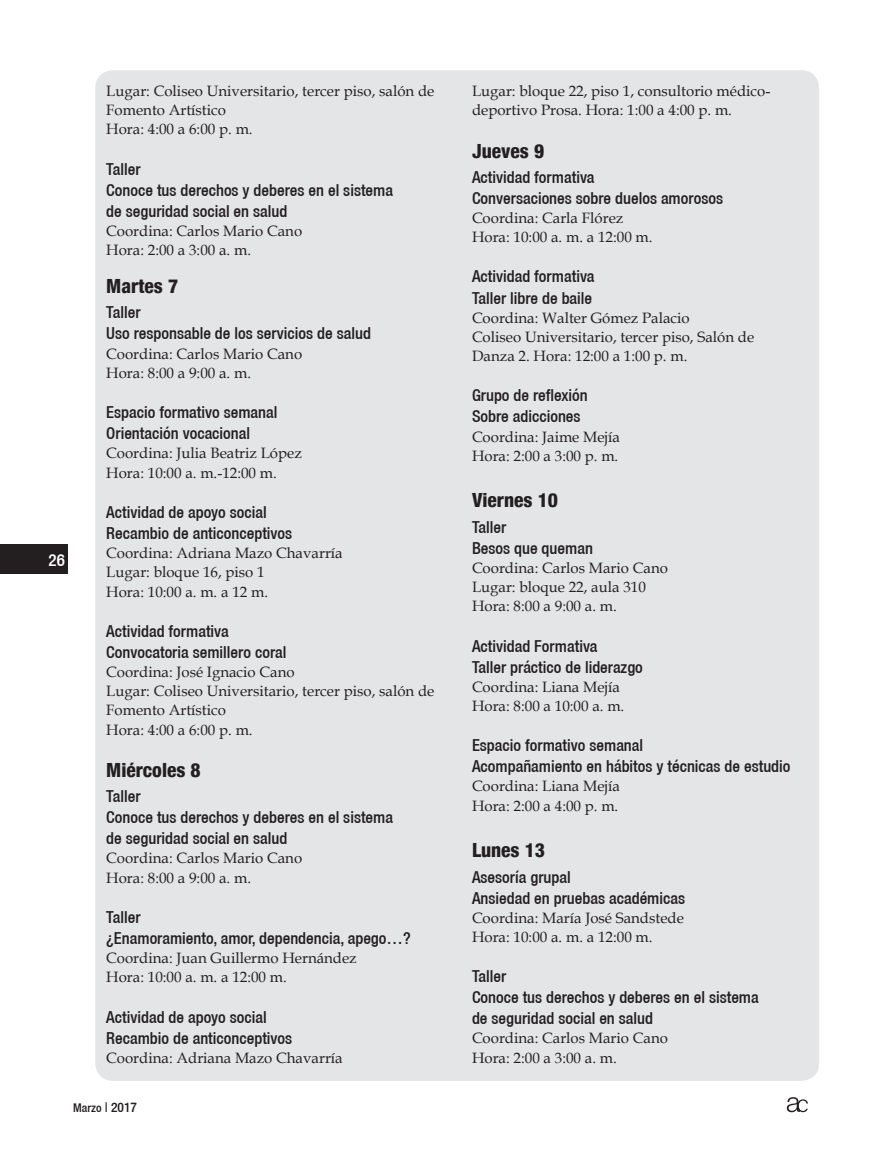
<style>
.page{position:relative;width:893px;height:1149px;background:#fff}
.page>*{position:absolute;margin:0;border:0;box-sizing:border-box;transform-origin:0 0}
.t1{font:800 condensed 19.5px "Helvetica 87";color:#231f20}
.t2{font:500 condensed 16.95px "Helvetica 67";color:#fff}
.t3{font:500 condensed 16.5px/21px "Helvetica 67";color:#231f20}
.t4{font:15px/19.2px "Book Antiqua";color:#231f20}
.t5{font:500 condensed 12px "Helvetica 67";color:#231f20}
.s1{font-size:13.5px}
</style>
<div class="page">
<div style="left:0;top:544px;width:68px;height:29px;background:#231f20"></div>
<svg style="left:787px;top:1097px;width:21px;height:14px"></svg>
<div style="left:95px;top:70px;width:724px;height:1010px;background:#e4e5e7;border-radius:18px"></div>
<p class="t2" style="left:49px;top:549px;width:18px">26</p>
<p class="t4" style="left:106px;top:81px;width:330px">Lugar: Coliseo Universitario, tercer piso, salón de<br>Fomento Artístico<br>Hora: 4:00 a 6:00 p. m.</p>
<p class="t3" style="left:106px;top:158px;width:288px">Taller<br>Conoce tus derechos y deberes en el sistema de seguridad social en salud</p>
<p class="t4" style="left:106px;top:221px;width:197px">Coordina: Carlos Mario Cano<br>Hora: 2:00 a 3:00 a. m.</p>
<h1 class="t1" style="left:106px;top:274px;width:73px">Martes 7</h1>
<p class="t3" style="left:106px;top:302px;width:266px">Taller<br>Uso responsable de los servicios de salud</p>
<p class="t4" style="left:106px;top:343px;width:197px">Coordina: Carlos Mario Cano<br>Hora: 8:00 a 9:00 a. m.</p>
<p class="t3" style="left:106px;top:401px;width:173px">Espacio formativo semanal<br>Orientación vocacional</p>
<p class="t4" style="left:106px;top:443px;width:197px">Coordina: Julia Beatriz López<br>Hora: 10:00 a. m.-12:00 m.</p>
<p class="t3" style="left:106px;top:501px;width:187px">Actividad de apoyo social<br>Recambio de anticonceptivos</p>
<p class="t4" style="left:106px;top:543px;width:238px">Coordina: Adriana Mazo Chavarría<br>Lugar: bloque 16, piso 1<br>Hora: 10:00 a. m. a 12 m.</p>
<p class="t3" style="left:106px;top:620px;width:182px">Actividad formativa<br>Convocatoria semillero coral</p>
<p class="t4" style="left:106px;top:661px;width:330px">Coordina: José Ignacio Cano<br>Lugar: Coliseo Universitario, tercer piso, salón de<br>Fomento Artístico<br>Hora: 4:00 a 6:00 p. m.</p>
<h1 class="t1" style="left:106px;top:757px;width:96px">Miércoles 8</h1>
<p class="t3" style="left:106px;top:785px;width:288px">Taller<br>Conoce tus derechos y deberes en el sistema de seguridad social en salud</p>
<p class="t4" style="left:106px;top:848px;width:197px">Coordina: Carlos Mario Cano<br>Hora: 8:00 a 9:00 a. m.</p>
<p class="t3" style="left:106px;top:906px;width:306px">Taller<br>¿Enamoramiento, amor, dependencia, apego…?</p>
<p class="t4" style="left:106px;top:947px;width:252px">Coordina: Juan Guillermo Hernández<br>Hora: 10:00 a. m. a 12:00 m.</p>
<p class="t3" style="left:106px;top:1005px;width:187px">Actividad de apoyo social<br>Recambio de anticonceptivos</p>
<p class="t4" style="left:106px;top:1047px;width:238px">Coordina: Adriana Mazo Chavarría</p>
<p class="t5" style="left:73px;top:1100px;width:65px">Marzo <span class="s1">| 2017</span></p>
<p class="t4" style="left:472px;top:81px;width:300px">Lugar: bloque 22, piso 1, consultorio médico&shy;deportivo Prosa. Hora: 1:00 a 4:00 p. m.</p>
<h1 class="t1" style="left:472px;top:138px;width:74px">Jueves 9</h1>
<p class="t3" style="left:472px;top:166px;width:252px">Actividad formativa<br>Conversaciones sobre duelos amorosos</p>
<p class="t4" style="left:472px;top:208px;width:182px">Coordina: Carla Flórez<br>Hora: 10:00 a. m. a 12:00 m.</p>
<p class="t3" style="left:472px;top:266px;width:124px">Actividad formativa<br>Taller libre de baile</p>
<p class="t4" style="left:472px;top:307px;width:284px">Coordina: Walter Gómez Palacio<br>Coliseo Universitario, tercer piso, Salón de<br>Danza 2. Hora: 12:00 a 1:00 p. m.</p>
<p class="t3" style="left:472px;top:384px;width:117px">Grupo de reflexión<br>Sobre adicciones</p>
<p class="t4" style="left:472px;top:426px;width:149px">Coordina: Jaime Mejía<br>Hora: 2:00 a 3:00 p. m.</p>
<h1 class="t1" style="left:472px;top:488px;width:88px">Viernes 10</h1>
<p class="t3" style="left:472px;top:516px;width:122px">Taller<br>Besos que queman</p>
<p class="t4" style="left:472px;top:557px;width:197px">Coordina: Carlos Mario Cano<br>Lugar: bloque 22, aula 310<br>Hora: 8:00 a 9:00 a. m.</p>
<p class="t3" style="left:472px;top:634px;width:172px">Actividad Formativa<br>Taller práctico de liderazgo</p>
<p class="t4" style="left:472px;top:676px;width:154px">Coordina: Liana Mejía<br>Hora: 8:00 a 10:00 a. m.</p>
<p class="t3" style="left:472px;top:734px;width:320px">Espacio formativo semanal<br>Acompañamiento en hábitos y técnicas de estudio</p>
<p class="t4" style="left:472px;top:776px;width:149px">Coordina: Liana Mejía<br>Hora: 2:00 a 4:00 p. m.</p>
<h1 class="t1" style="left:472px;top:838px;width:75px">Lunes 13</h1>
<p class="t3" style="left:472px;top:865px;width:215px">Asesoría grupal<br>Ansiedad en pruebas académicas</p>
<p class="t4" style="left:472px;top:907px;width:213px">Coordina: María José Sandstede<br>Hora: 10:00 a. m. a 12:00 m.</p>
<p class="t3" style="left:472px;top:965px;width:288px">Taller<br>Conoce tus derechos y deberes en el sistema de seguridad social en salud</p>
<p class="t4" style="left:472px;top:1028px;width:197px">Coordina: Carlos Mario Cano<br>Hora: 2:00 a 3:00 a. m.</p>
</div>
